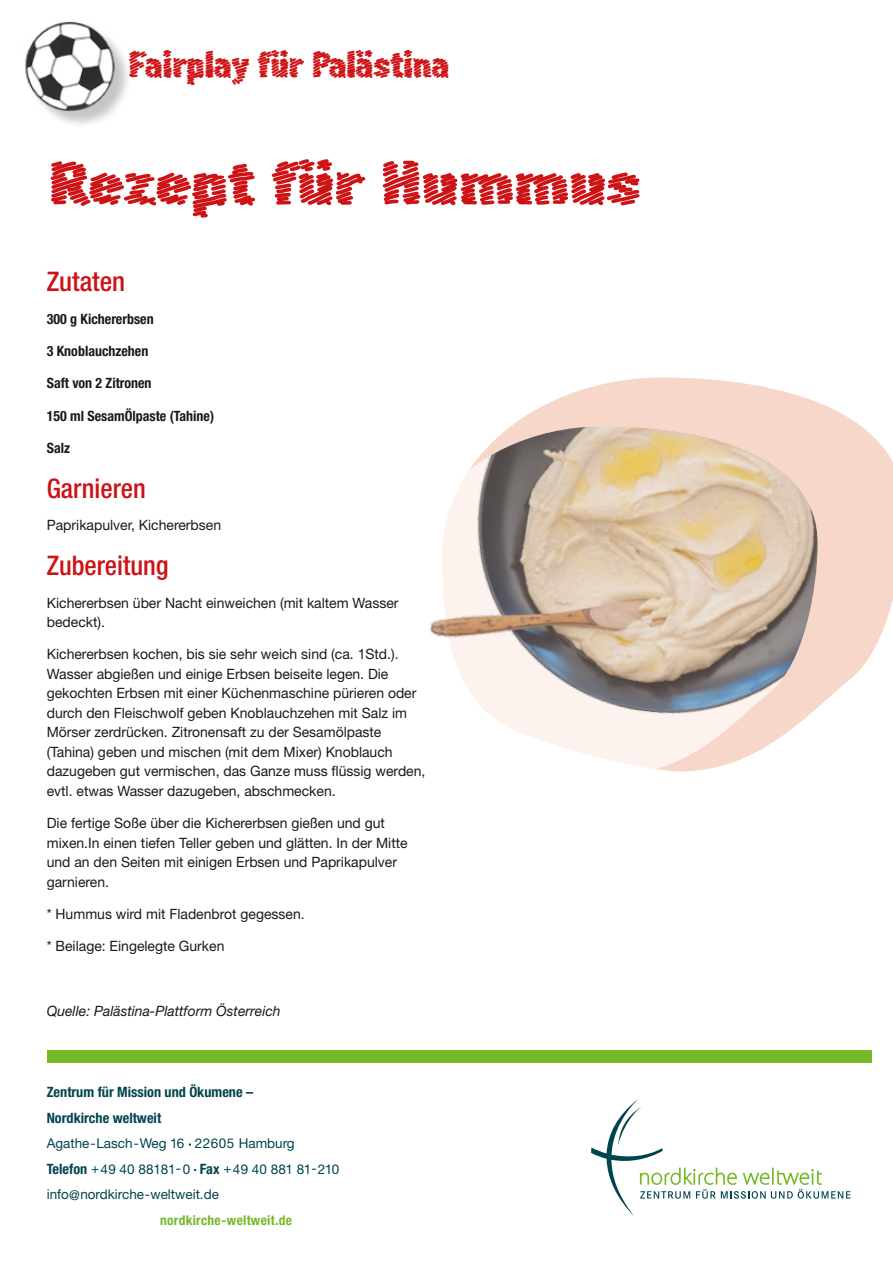
<style>
.page{position:relative;width:893px;height:1263px;background:#fff}
.page>*{position:absolute;margin:0;border:0;box-sizing:border-box;transform-origin:0 0}
.t1{font:700 60px "Scribble Scrawl OT";color:#cd1316;scale:1.2 1}
.t2{font:700 36px "Scribble Scrawl OT";color:#cd1316}
.t3{font:500 condensed 27px "Helvetica Neue LT Pro";color:#cd1316}
.t4{font:14.25px/19.5px "Helvetica Neue LT Pro";color:#1a1a18}
.t5{font:700 condensed 14.25px "Helvetica Neue LT Pro";color:#1a1a18}
.t6{font:700 condensed 14.25px/25.5px "Helvetica Neue LT Pro";color:#00444e}
.t7{font:italic 14.25px "Helvetica Neue LT Pro";color:#1a1a18}
.t8{font:13.5px/25.5px "Helvetica Neue LT Pro";color:#00444e}
.t9{font:700 condensed 13.5px "Helvetica Neue LT Pro";letter-spacing:.02em;color:#76b828}
.s1{font-weight:700;font-stretch:condensed;font-size:14.25px}
</style>
<div class="page">
<div style="left:47px;top:1050px;width:825px;height:13px;background:#76b828"></div>
<svg style="left:591px;top:1099px;width:259px;height:117px"></svg>
<div style="left:29px;top:25px;width:104px;height:104px;background:#1a1a18;opacity:.25"></div>
<img style="left:25px;top:21px;width:92px;height:91px">
<svg style="left:511px;top:378px;width:382px;height:329px;fill:#f6d7c9"></svg>
<svg style="left:600px;top:757px;width:145px;height:15px"></svg>
<img style="left:430px;top:426px;width:388px;height:331px">
<h2 class="t2" style="left:129px;top:39px;width:322px">Fairplay für Palästina</h2>
<h1 class="t1" style="left:49px;top:141px;width:495px">Rezept für Hummus</h1>
<h3 class="t3" style="left:47px;top:266px;width:80px">Zutaten</h3>
<p class="t5" style="left:47px;top:310px;width:108px">300 g Kichererbsen</p>
<p class="t5" style="left:47px;top:342px;width:103px">3 Knoblauchzehen</p>
<p class="t5" style="left:47px;top:375px;width:106px">Saft von 2 Zitronen</p>
<p class="t5" style="left:47px;top:407px;width:169px">150 ml SesamÖlpaste (Tahine)</p>
<p class="t5" style="left:47px;top:439px;width:25px">Salz</p>
<h3 class="t3" style="left:47px;top:472px;width:101px">Garnieren</h3>
<p class="t4" style="left:47px;top:515px;width:176px">Paprikapulver, Kichererbsen</p>
<h3 class="t3" style="left:47px;top:550px;width:123px">Zubereitung</h3>
<p class="t4" style="left:47px;top:592px;width:353px">Kichererbsen über Nacht einweichen (mit kaltem Wasser bedeckt).</p>
<p class="t4" style="left:47px;top:644px;width:380px">Kichererbsen kochen, bis sie sehr weich sind (ca. 1Std.).<br>Wasser abgießen und einige Erbsen beiseite legen. Die gekochten Erbsen mit einer Küchenmaschine pürieren oder durch den Fleischwolf geben Knoblauchzehen mit Salz im Mörser zerdrücken. Zitronensaft zu der Sesamölpaste (Tahina) geben und mischen (mit dem Mixer) Knoblauch dazugeben gut vermischen, das Ganze muss flüssig werden, evtl. etwas Wasser dazugeben, abschmecken.</p>
<p class="t4" style="left:47px;top:813px;width:362px">Die fertige Soße über die Kichererbsen gießen und gut mixen.In einen tiefen Teller geben und glätten. In der Mitte und an den Seiten mit einigen Erbsen und Paprikapulver garnieren.</p>
<p class="t4" style="left:47px;top:904px;width:259px">* Hummus wird mit Fladenbrot gegessen.</p>
<p class="t4" style="left:47px;top:936px;width:179px">* Beilage: Eingelegte Gurken</p>
<p class="t7" style="left:47px;top:1002px;width:235px">Quelle: Palästina-Plattform Österreich</p>
<p class="t6" style="left:47px;top:1079px;width:208px">Zentrum für Mission und Ökumene –<br>Nordkirche weltweit</p>
<p class="t8" style="left:47px;top:1130px;width:294px">Agathe-Lasch-Weg 16 22605 Hamburg<br><span class="s1">Telefon</span> +49 40 88181-0 <span class="s1">Fax</span> +49 40 881 81-210 info@nordkirche-weltweit.de</p>
<p class="t9" style="left:160px;top:1212px;width:133px">nordkirche-weltweit.de</p>
</div>
